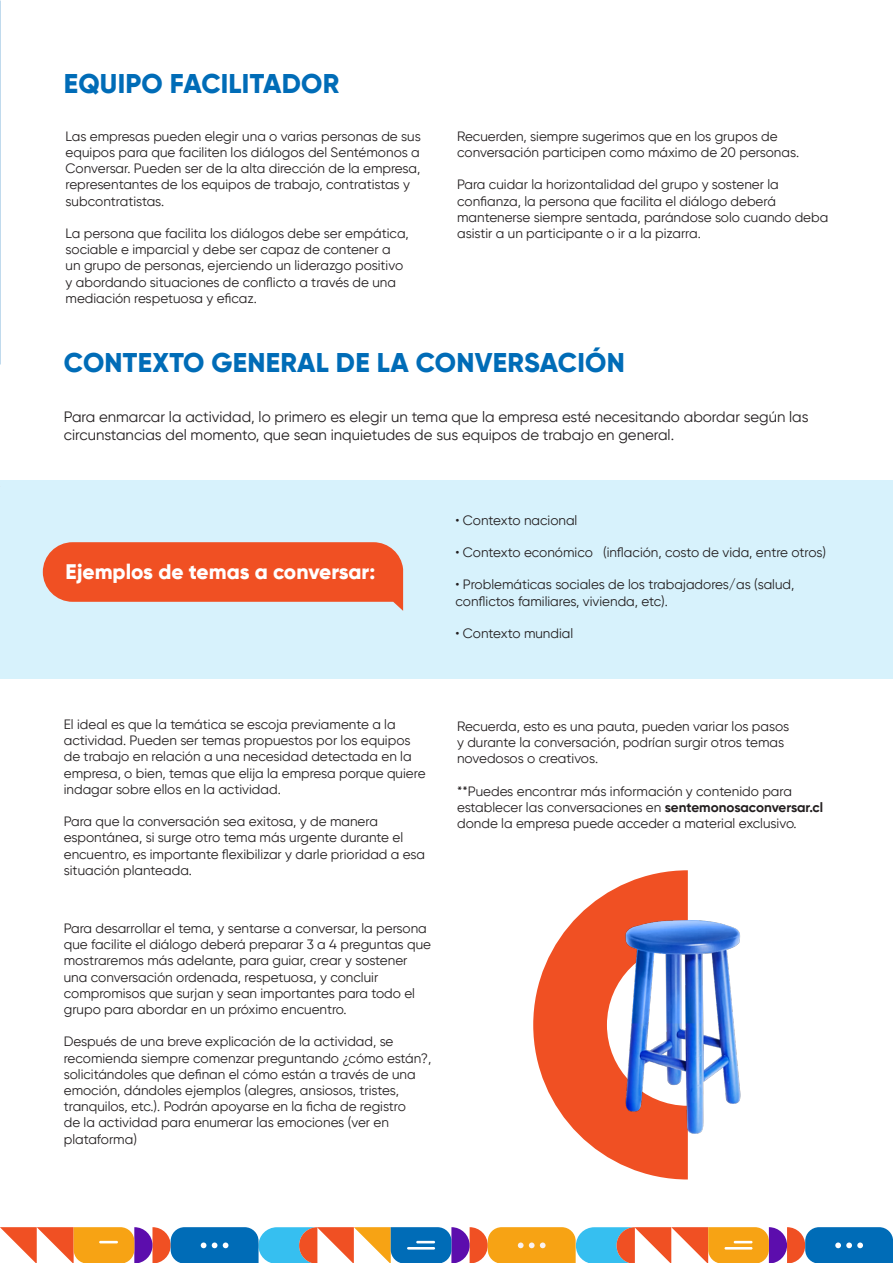
<style>
.page{position:relative;width:893px;height:1263px;background:#fff}
.page>*{position:absolute;margin:0;border:0;box-sizing:border-box;transform-origin:0 0}
.t1{font:800 27px "Gilroy";letter-spacing:.01em;color:#006cb7}
.t2{font:800 21px "Gilroy";color:#fff}
.t3{font:15px/18px "Gilroy";color:#231f20}
.t4{font:13.5px/16.2px "Gilroy";color:#231f20}
.s1{font-weight:700}
</style>
<div class="page">
<div style="left:0;top:480px;width:893px;height:198px;background:#d7f2fc"></div>
<svg style="left:43px;top:542px;width:360px;height:69px"></svg>
<svg style="left:533px;top:870px;width:155px;height:309px"></svg>
<img style="left:551px;top:882px;width:190px;height:260px">
<svg style="left:0;top:1227px;width:893px;height:36px"></svg>
<p class="t1" style="left:64px;top:67px;width:277px">EQUIPO FACILITADOR</p>
<p class="t4" style="left:66px;top:128px;width:357px">Las empresas pueden elegir una o varias personas de sus equipos para que faciliten los diálogos del Sentémonos a Conversar. Pueden ser de la alta dirección de la empresa, representantes de los equipos de trabajo, contratistas y subcontratistas.</p>
<p class="t4" style="left:66px;top:225px;width:345px">La persona que facilita los diálogos debe ser empática, sociable e imparcial y debe ser capaz de contener a un grupo de personas, ejerciendo un liderazgo positivo y abordando situaciones de conflicto a través de una mediación respetuosa y eficaz.</p>
<p class="t4" style="left:457px;top:128px;width:344px">Recuerden, siempre sugerimos que en los grupos de conversación participen como máximo de 20 personas.</p>
<p class="t4" style="left:457px;top:176px;width:373px">Para cuidar la horizontalidad del grupo y sostener la confianza, la persona que facilita el diálogo deberá mantenerse siempre sentada, parándose solo cuando deba asistir a un participante o ir a la pizarra.</p>
<p class="t1" style="left:64px;top:346px;width:562px">CONTEXTO GENERAL DE LA CONVERSACIÓN</p>
<p class="t3" style="left:64px;top:407px;width:746px">Para enmarcar la actividad, lo primero es elegir un tema que la empresa esté necesitando abordar según las circunstancias del momento, que sean inquietudes de sus equipos de trabajo en general.</p>
<p class="t2" style="left:66px;top:559px;width:311px">Ejemplos de temas a conversar:</p>
<p class="t4" style="left:455px;top:511px;width:123px">• Contexto nacional</p>
<p class="t4" style="left:455px;top:544px;width:372px">• Contexto económico (inflación, costo de vida, entre otros)</p>
<p class="t4" style="left:455px;top:576px;width:340px">• Problemáticas sociales de los trabajadores/as (salud, conflictos familiares, vivienda, etc).</p>
<p class="t4" style="left:455px;top:625px;width:119px">• Contexto mundial</p>
<p class="t4" style="left:64px;top:716px;width:363px">El ideal es que la temática se escoja previamente a la actividad. Pueden ser temas propuestos por los equipos de trabajo en relación a una necesidad detectada en la empresa, o bien, temas que elija la empresa porque quiere indagar sobre ellos en la actividad.</p>
<p class="t4" style="left:64px;top:813px;width:363px">Para que la conversación sea exitosa, y de manera espontánea, si surge otro tema más urgente durante el encuentro, es importante flexibilizar y darle prioridad a esa situación planteada.</p>
<p class="t4" style="left:64px;top:920px;width:369px">Para desarrollar el tema, y sentarse a conversar, la persona que facilite el diálogo deberá preparar 3 a 4 preguntas que mostraremos más adelante, para guiar, crear y sostener una conversación ordenada, respetuosa, y concluir compromisos que surjan y sean importantes para todo el grupo para abordar en un próximo encuentro.</p>
<p class="t4" style="left:64px;top:1033px;width:369px">Después de una breve explicación de la actividad, se recomienda siempre comenzar preguntando ¿cómo están?, solicitándoles que definan el cómo están a través de una emoción, dándoles ejemplos (alegres, ansiosos, tristes, tranquilos, etc.). Podrán apoyarse en la ficha de registro<br>de la actividad para enumerar las emociones (ver en plataforma)</p>
<p class="t4" style="left:457px;top:718px;width:334px">Recuerda, esto es una pauta, pueden variar los pasos y durante la conversación, podrían surgir otros temas novedosos o creativos.</p>
<p class="t4" style="left:457px;top:783px;width:367px">**Puedes encontrar más información y contenido para establecer las conversaciones en <span class="s1">sentemonosaconversar.cl </span>donde la empresa puede acceder a material exclusivo.</p>
</div>
